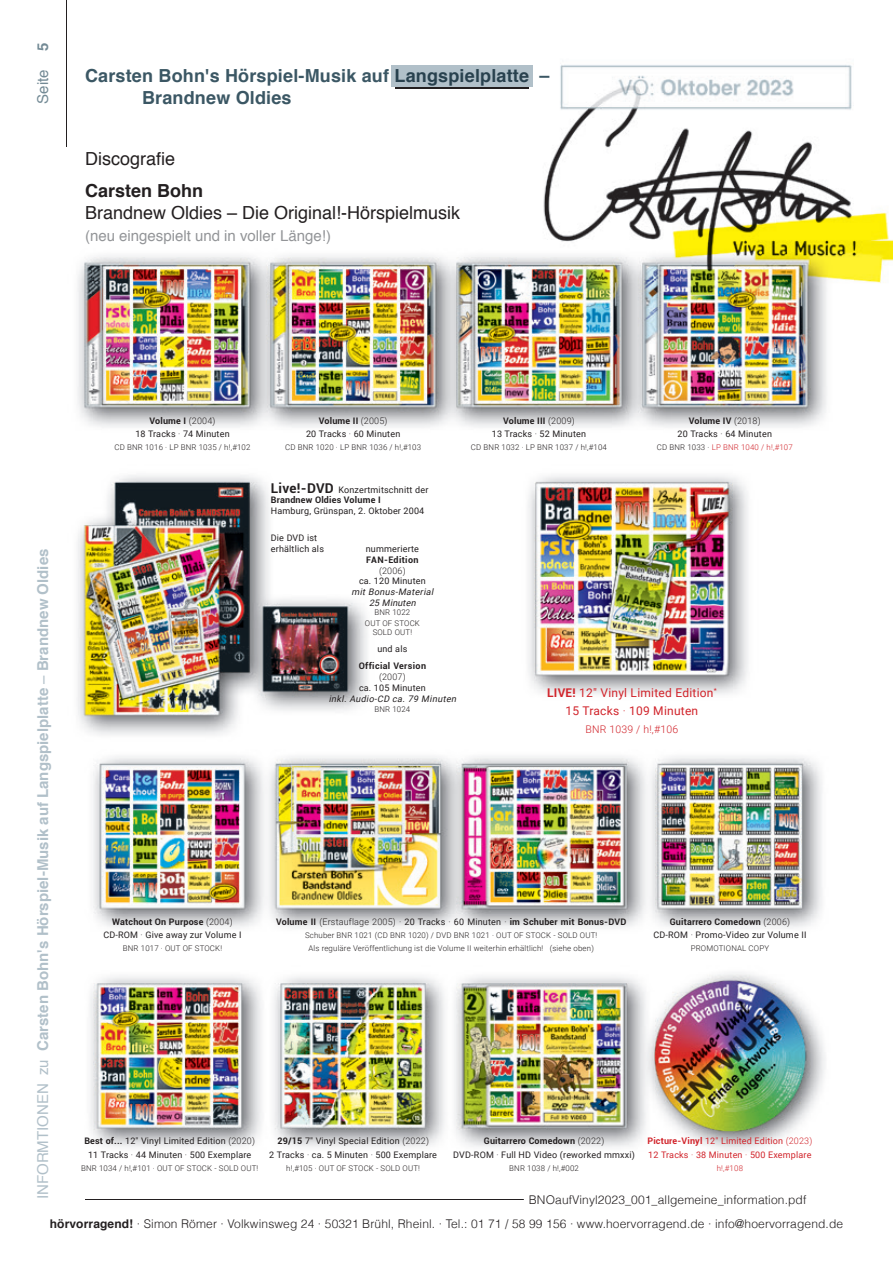
<style>
.page{position:relative;width:893px;height:1263px;background:#fff}
.page>*{position:absolute;margin:0;border:0;box-sizing:border-box;transform-origin:0 0}
.t1{font:700 18px/21.6px "Helvetica";letter-spacing:.01em;color:#3b5764}
.t2{font:18px "Helvetica";color:#231f20}
.t3{font:700 18px "Helvetica";color:#231f20}
.t4{font:700 15px "Helvetica";color:#b1c0c9}
.t5{font:15px "Helvetica";color:#939598}
.t6{font:15px "Helvetica";color:#738a95}
.t7{font:700 13.5px "Roboto";letter-spacing:.02em;color:#231f20}
.t8{font:300 12px "Helvetica";letter-spacing:.01em;color:#231f20}
.t9{font:12px/18px "Roboto";letter-spacing:.02em;color:#d1232a;text-align:center}
.t10{font:300 10.5px "Roboto";letter-spacing:.02em;color:#d1232a}
.t11{font:9px/13.5px "Roboto";letter-spacing:.02em;color:#231f20;text-align:center}
.t12{font:700 9px "Roboto";letter-spacing:.02em;color:#231f20}
.t13{font:9px/13.5px "Roboto";letter-spacing:.02em;color:#d1232a}
.t14{font:italic 9px/10.8px "Roboto";color:#231f20;text-align:center}
.t15{font:700 9px "Roboto";letter-spacing:.04em;color:#231f20}
.t16{font:300 9px "Roboto";letter-spacing:.02em;color:#231f20}
.t17{font:300 7.8px/10.6px "Roboto";letter-spacing:.02em;color:#231f20;text-align:center}
.t18{font:300 7.8px "Roboto";letter-spacing:.02em;color:#d1232a}
.s1{font-weight:700}
.s2{font-weight:400}
.s3{font-weight:300}
.s4{color:#231f20}
</style>
<div class="page">
<img style="left:66px;top:0;width:827px;height:1151px">
<hr style="left:85px;top:1199px;width:723px;height:1px;background:#231f20">
<hr style="left:396px;top:87px;width:133px;height:2px;background:#231f20">
<div style="left:392px;top:65px;width:141px;height:22px;background:#b1c0c9"></div>
<hr style="left:67px;top:0;width:1px;height:146px;background:#231f20">
<svg style="left:523px;top:1199px;width:285px;height:1px"></svg>
<h2 class="t6" style="left:31px;top:104px;width:63px;rotate:-90deg">Seite <span class="s1">5</span></h2>
<h1 class="t1" style="left:142px;top:65px;width:409px;text-indent:-57px">Carsten Bohn's Hörspiel-Musik auf Langspielplatte –<br>Brandnew Oldies</h1>
<h1 class="t2" style="left:85px;top:145px;width:92px">Discografie</h1>
<h1 class="t3" style="left:85px;top:176px;width:120px">Carsten Bohn</h1>
<h1 class="t2" style="left:85px;top:199px;width:377px">Brandnew Oldies – Die Original!-Hörspielmusik</h1>
<h2 class="t5" style="left:85px;top:224px;width:247px">(neu eingespielt und in voller Länge!)</h2>
<h2 class="t4" style="left:31px;top:1199px;width:652px;rotate:-90deg"><span class="s2">INFORMTIONEN zu</span> Carsten Bohn's Hörspiel-Musik auf Langspielplatte <span class="s2">–</span> Brandnew Oldies</h2>
<p class="t11" style="left:135px;top:413px;width:96px"><span class="s1">Volume I</span> <span class="s3">(2004)<br></span>18 Tracks <span class="s3">·</span> 74 Minuten</p>
<p class="t17" style="left:114px;top:442px;width:138px">CD BNR 1016 · LP BNR 1035 / h!,#102</p>
<p class="t11" style="left:306px;top:413px;width:96px"><span class="s1">Volume II</span> <span class="s3">(2005)<br></span>20 Tracks <span class="s3">·</span> 60 Minuten</p>
<p class="t17" style="left:285px;top:442px;width:138px">CD BNR 1020 · LP BNR 1036 / h!,#103</p>
<h3 class="t7" style="left:271px;top:478px;width:65px">Live!-DVD</h3>
<p class="t11" style="left:338px;top:482px;width:92px">Konzertmitschnitt der</p>
<p class="t12" style="left:271px;top:494px;width:111px">Brandnew Oldies Volume I</p>
<p class="t11" style="left:271px;top:504px;width:155px">Hamburg, Grünspan, 2. Oktober 2004</p>
<p class="t11" style="left:271px;top:532px;width:55px;line-height:10.8px;text-align:left">Die DVD ist erhältlich als</p>
<p class="t11" style="left:366px;top:542px;width:55px">nummerierte</p>
<p class="t15" style="left:366px;top:553px;width:54px">FAN-Edition</p>
<p class="t16" style="left:379px;top:564px;width:28px">(2006)</p>
<p class="t11" style="left:359px;top:574px;width:68px">ca. 120 Minuten</p>
<p class="t14" style="left:351px;top:586px;width:86px">mit Bonus-Material<br>25 Minuten</p>
<p class="t17" style="left:365px;top:607px;width:57px">BNR 1022<br>OUT OF STOCK</p>
<p class="t17" style="left:373px;top:626px;width:41px">SOLD OUT!</p>
<p class="t11" style="left:377px;top:641px;width:32px">und als</p>
<p class="t15" style="left:359px;top:660px;width:69px">Official Version</p>
<p class="t16" style="left:379px;top:670px;width:28px">(2007)</p>
<p class="t11" style="left:359px;top:680px;width:68px">ca. 105 Minuten</p>
<p class="t14" style="left:329px;top:693px;width:131px">inkl. Audio-CD ca. 79 Minuten</p>
<p class="t17" style="left:374px;top:704px;width:37px">BNR 1024</p>
<p class="t11" style="left:492px;top:413px;width:96px"><span class="s1">Volume III</span> <span class="s3">(2009)<br></span>13 Tracks <span class="s3">·</span> 52 Minuten</p>
<p class="t17" style="left:471px;top:442px;width:138px">CD BNR 1032 · LP BNR 1037 / h!,#104</p>
<p class="t11" style="left:678px;top:413px;width:96px"><span class="s1">Volume IV</span> <span class="s3">(2018)<br></span>20 Tracks <span class="s3">·</span> 64 Minuten</p>
<p class="t18" style="left:657px;top:442px;width:138px"><span class="s4">CD BNR 1033 ·</span> LP BNR 1040 / h!,#107</p>
<h3 class="t9" style="left:547px;top:683px;width:171px"><span class="s1">LIVE!</span> 12" Vinyl Limited Edition<sup>*<br></sup>15 Tracks <span class="s3">·</span> 109 Minuten</h3>
<p class="t10" style="left:585px;top:722px;width:94px">BNR 1039 / h!,#106</p>
<p class="t11" style="left:103px;top:914px;width:140px"><span class="s1">Watchout On Purpose</span> <span class="s3">(2004)<br></span>CD-ROM <span class="s3">·</span> Give away zur Volume I</p>
<p class="t17" style="left:123px;top:943px;width:101px">BNR 1017 · OUT OF STOCK!</p>
<p class="t12" style="left:276px;top:915px;width:352px">Volume II <span class="s3">(Erstauflage 2005) ·</span> <span class="s2">20 Tracks</span> <span class="s3">·</span> <span class="s2">60 Minuten</span> <span class="s3">·</span> im Schuber mit Bonus-DVD</p>
<p class="t17" style="left:305px;top:928px;width:294px;line-height:13.5px">Schuber BNR 1021 (CD BNR 1020) / DVD BNR 1021 · OUT OF STOCK - SOLD OUT!<br>Als reguläre Veröffentlichung ist die Volume II weiterhin erhältlich! (siehe oben)</p>
<p class="t11" style="left:653px;top:914px;width:155px"><span class="s1">Guitarrero Comedown</span> <span class="s3">(2006)<br></span>CD-ROM <span class="s3">·</span> Promo-Video zur Volume II</p>
<p class="t17" style="left:691px;top:943px;width:80px">PROMOTIONAL COPY</p>
<p class="t11" style="left:84px;top:1134px;width:172px"><span class="s1">Best of...</span> 12" Vinyl Limited Edition <span class="s3">(2020)<br></span>11 Tracks <span class="s3">·</span> 44 Minuten <span class="s3">·</span> 500 Exemplare</p>
<p class="t17" style="left:81px;top:1163px;width:179px">BNR 1034 / h!,#101 · OUT OF STOCK - SOLD OUT!</p>
<p class="t11" style="left:269px;top:1134px;width:169px"><span class="s1">29/15</span> 7" Vinyl Special Edition <span class="s3">(2022)<br></span>2 Tracks <span class="s3">·</span> ca. 5 Minuten <span class="s3">·</span> 500 Exemplare</p>
<p class="t17" style="left:286px;top:1163px;width:135px">h!,#105 · OUT OF STOCK - SOLD OUT!</p>
<p class="t11" style="left:453px;top:1134px;width:183px"><span class="s1">Guitarrero Comedown</span> <span class="s3">(2022)<br></span>DVD-ROM <span class="s3">·</span> Full HD Video (reworked mmxxi)</p>
<p class="t17" style="left:509px;top:1163px;width:71px">BNR 1038 / h!,#002</p>
<p class="t13" style="left:647px;top:1134px;width:166px"><span class="s1">Picture-Vinyl</span> 12" Limited Edition <span class="s3">(2023)<br></span>12 Tracks <span class="s3">·</span> 38 Minuten <span class="s3">·</span> 500 Exemplare</p>
<p class="t18" style="left:717px;top:1163px;width:28px">h!,#108</p>
<h3 class="t8" style="left:529px;top:1189px;width:279px">BNOaufVinyl2023_001_allgemeine_information.pdf</h3>
<h3 class="t8" style="left:50px;top:1214px;width:795px"><span class="s1">hörvorragend!</span> · Simon Römer · Volkwinsweg 24 · 50321 Brühl, Rheinl. · Tel.: 01 71 / 58 99 156 · www.hoervorragend.de · info@hoervorragend.de</h3>
</div>
